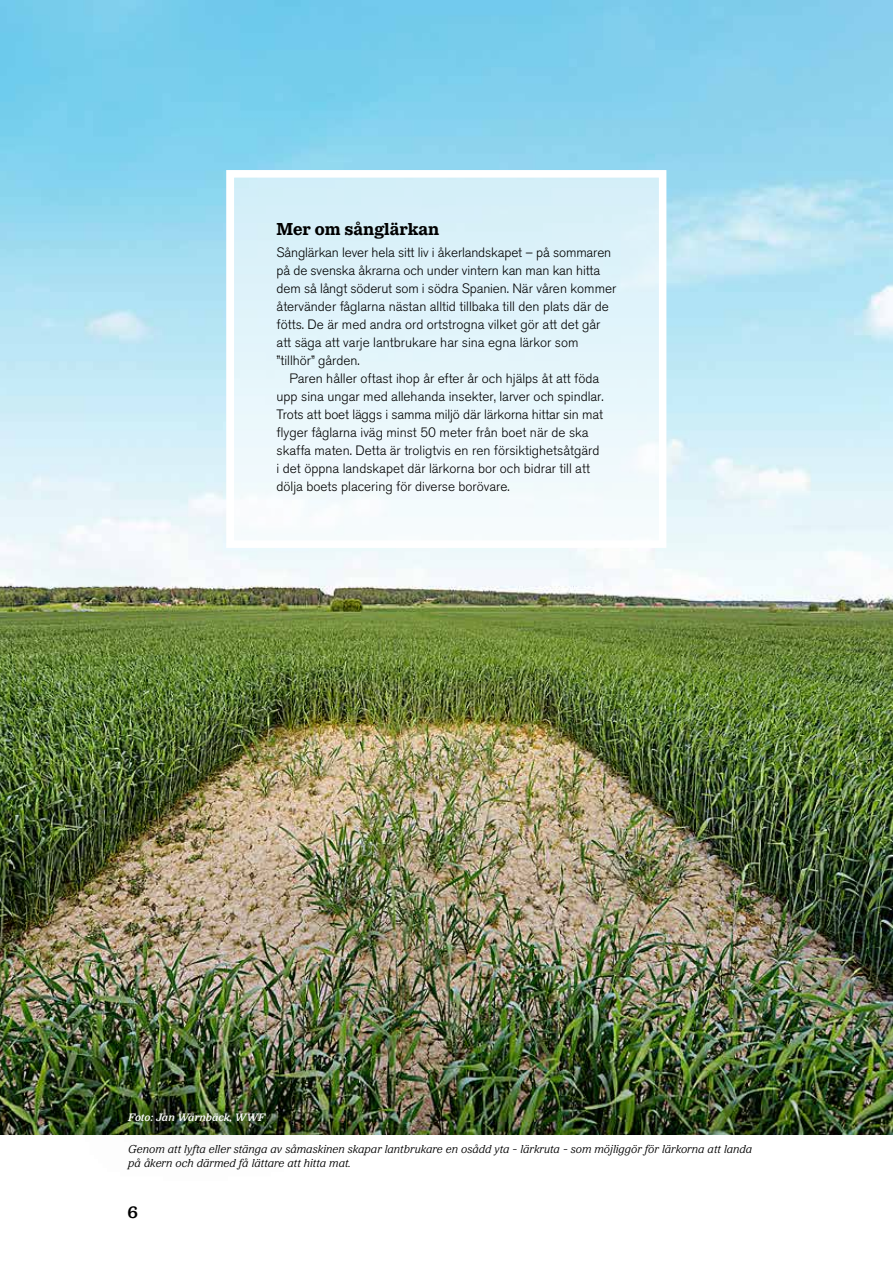
<style>
.page{position:relative;width:893px;height:1263px;background:#fff}
.page>*{position:absolute;margin:0;border:0;box-sizing:border-box;transform-origin:0 0}
.t1{font:700 18px "Lantmannen Serif";color:#000}
.t2{font:500 18px "Lantmannen Serif";color:#000}
.t3{font:300 13.5px/18px "Akzidenz Grotesk BQ";color:#000}
.t4{font:italic 300 12px/14.4px "Lantmannen Serif";color:#000}
.t5{font:italic 500 11.25px "Lantmannen Serif";color:#fff}
</style>
<div class="page">
<img style="left:0;top:0;width:893px;height:1135px">
<div style="left:227px;top:170px;width:439px;height:378px;background:linear-gradient(to bottom,#d2eef8,#f8fcfe)"></div>
<div style="left:227px;top:170px;width:439px;height:378px;border:8px solid #fff"></div>
<img style="left:81px;top:1054px;width:231px;height:81px">
<h1 class="t1" style="left:277px;top:218px;width:164px">Mer om sånglärkan</h1>
<p class="t3" style="left:277px;top:243px;width:341px">Sånglärkan lever hela sitt liv i åkerlandskapet – på sommaren på de svenska åkrarna och under vintern kan man kan hitta dem så långt söderut som i södra Spanien. När våren kommer återvänder fåglarna nästan alltid tillbaka till den plats där de fötts. De är med andra ord ortstrogna vilket gör att det går att säga att varje lantbrukare har sina egna lärkor som ”tillhör” gården.</p>
<p class="t3" style="left:277px;top:369px;width:329px;text-indent:13px">Paren håller oftast ihop år efter år och hjälps åt att föda upp sina ungar med allehanda insekter, larver och spindlar.<br>Trots att boet läggs i samma miljö där lärkorna hittar sin mat flyger fåglarna iväg minst 50 meter från boet när de ska skaffa maten. Detta är troligtvis en ren försiktighetsåtgärd i det öppna landskapet där lärkorna bor och bidrar till att dölja boets placering för diverse borövare.</p>
<p class="t5" style="left:128px;top:1111px;width:138px">Foto: Jan Wärnbäck, WWF</p>
<p class="t4" style="left:128px;top:1142px;width:626px">Genom att lyfta eller stänga av såmaskinen skapar lantbrukare en osådd yta - lärkruta - som möjliggör för lärkorna att landa på åkern och därmed få lättare att hitta mat.</p>
<h1 class="t2" style="left:128px;top:1202px;width:12px">6</h1>
</div>
